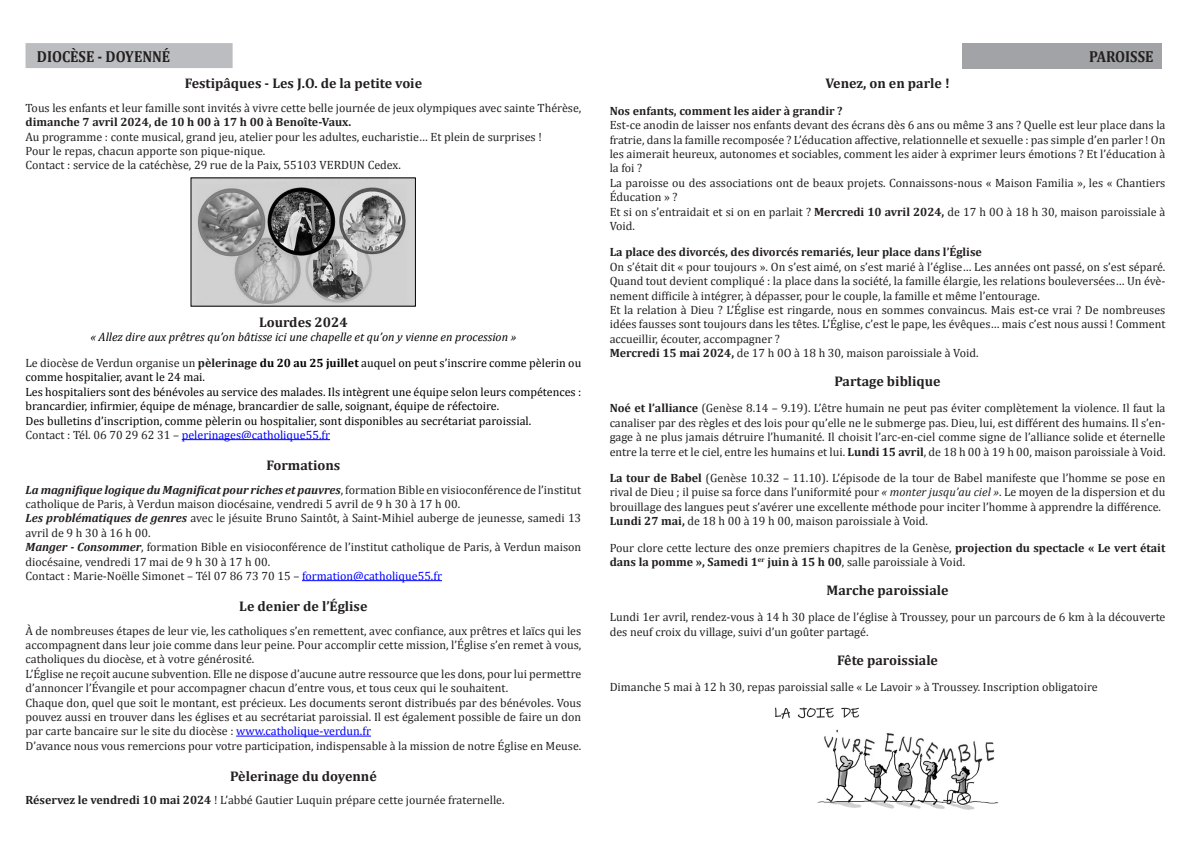
<style>
.page{position:relative;width:1191px;height:842px;background:#fff}
.page>*{position:absolute;margin:0;border:0;box-sizing:border-box;transform-origin:0 0}
.TITRE{font:700 16px "Cambria";color:#231f20;scale:.9 1}
.t1{font:700 14px "Cambria";color:#231f20}
.t2{font:12px/14.4px "Cambria";color:#231f20}
.t3{font:12px/14.4px "Cambria";color:#000}
.t4{font:700 12px "Cambria";color:#231f20}
.t5{font:italic 12px "Cambria";color:#000}
.t6{font:12px "Cambria";color:#00f}
.s1{font-weight:700}
.s2{font-style:italic}
.s3{color:#231f20}
.s4{font-weight:700;color:#231f20}
.s5{font-weight:700;font-style:italic}
.s6{color:#00f}
</style>
<div class="page">
<div style="left:962px;top:44px;width:200px;height:25px;background:#a1a3a6"></div>
<div style="left:26px;top:43px;width:207px;height:25px;background:#bcbdc0"></div>
<img style="left:193px;top:179px;width:221px;height:126px">
<hr style="left:182px;top:439px;width:148px;height:1px;background:#00f">
<hr style="left:302px;top:580px;width:140px;height:1px;background:#00f">
<hr style="left:236px;top:736px;width:135px;height:1px;background:#00f">
<img style="left:775px;top:707px;width:224px;height:103px">
<p class="TITRE" style="left:37px;top:46px;width:150px">DIOCÈSE - DOYENNÉ</p>
<p class="TITRE" style="left:1089px;top:46px;width:73px">PAROISSE</p>
<p class="t1" style="left:185px;top:74px;width:239px">Festipâques - Les J.O. de la petite voie</p>
<p class="t2" style="left:26px;top:100px;width:557px">Tous les enfants et leur famille sont invités à vivre cette belle journée de jeux olympiques avec sainte Thérèse, <span class="s1">dimanche 7 avril 2024, de 10 h 00 à 17 h 00 à Benoîte-Vaux.</span></p>
<p class="t2" style="left:26px;top:129px;width:518px">Au programme : conte musical, grand jeu, atelier pour les adultes, eucharistie… Et plein de surprises !</p>
<p class="t2" style="left:26px;top:144px;width:241px">Pour le repas, chacun apporte son pique-nique.</p>
<p class="t2" style="left:26px;top:158px;width:377px">Contact : service de la catéchèse, 29 rue de la Paix, 55103 VERDUN Cedex.</p>
<p class="t1" style="left:825px;top:74px;width:126px">Venez, on en parle !</p>
<p class="t4" style="left:609px;top:102px;width:234px">Nos enfants, comment les aider à grandir ?</p>
<p class="t2" style="left:609px;top:118px;width:557px;text-align:justify">Est-ce anodin de laisser nos enfants devant des écrans dès 6 ans ou même 3 ans ? Quelle est leur place dans la fratrie, dans la famille recomposée ? L’éducation affective, relationnelle et sexuelle : pas simple d’en parler ! On les aimerait heureux, autonomes et sociables, comment les aider à exprimer leurs émotions ? Et l’éducation à la foi ?</p>
<p class="t2" style="left:609px;top:175px;width:557px">La paroisse ou des associations ont de beaux projets. Connaissons-nous « Maison Familia », les « Chantiers<br>Éducation » ?</p>
<p class="t2" style="left:609px;top:204px;width:557px">Et si on s’entraidait et si on en parlait ? <span class="s1">Mercredi 10 avril 2024,</span> de 17 h 0O à 18 h 30, maison paroissiale à<br>Void.</p>
<p class="t4" style="left:609px;top:244px;width:374px">La place des divorcés, des divorcés remariés, leur place dans l’Église</p>
<p class="t2" style="left:609px;top:259px;width:557px;text-align:justify">On s’était dit « pour toujours ». On s’est aimé, on s’est marié à l’église… Les années ont passé, on s’est séparé.<br>Quand tout devient compliqué : la place dans la société, la famille élargie, les relations bouleversées… Un évè&shy;nement difficile à intégrer, à dépasser, pour le couple, la famille et même l’entourage.</p>
<p class="t2" style="left:609px;top:303px;width:557px;text-align:justify">Et la relation à Dieu ? L’Église est ringarde, nous en sommes convaincus. Mais est-ce vrai ? De nombreuses idées fausses sont toujours dans les têtes. L’Église, c’est le pape, les évêques… mais c’est nous aussi ! Comment accueillir, écouter, accompagner ?</p>
<p class="t2" style="left:609px;top:346px;width:370px"><span class="s1">Mercredi 15 mai 2024,</span> de 17 h 0O à 18 h 30, maison paroissiale à Void.</p>
<p class="t1" style="left:834px;top:371px;width:108px">Partage biblique</p>
<p class="t2" style="left:609px;top:401px;width:557px;text-align:justify"><span class="s1">Noé et l’alliance</span> (Genèse 8.14 – 9.19). L’être humain ne peut pas éviter complètement la violence. Il faut la canaliser par des règles et des lois pour qu’elle ne le submerge pas. Dieu, lui, est différent des humains. Il s’en&shy;gage à ne plus jamais détruire l’humanité. Il choisit l’arc-en-ciel comme signe de l’alliance solide et éternelle entre la terre et le ciel, entre les humains et lui. <span class="s1">Lundi 15 avril</span>, de 18 h 00 à 19 h 00, maison paroissiale à Void.</p>
<p class="t2" style="left:609px;top:471px;width:557px;text-align:justify"><span class="s1">La tour de Babel</span> (Genèse 10.32 – 11.10). L’épisode de la tour de Babel manifeste que l’homme se pose en rival de Dieu ; il puise sa force dans l’uniformité pour <span class="s2">« monter jusqu’au ciel »</span>. Le moyen de la dispersion et du brouillage des langues peut s’avérer une excellente méthode pour inciter l’homme à apprendre la différence.</p>
<p class="t2" style="left:609px;top:514px;width:320px"><span class="s1">Lundi 27 mai,</span> de 18 h 00 à 19 h 00, maison paroissiale à Void.</p>
<p class="t2" style="left:609px;top:540px;width:557px">Pour clore cette lecture des onze premiers chapitres de la Genèse, <span class="s1">projection du spectacle « Le vert était dans la pomme », Samedi 1</span><sup>er</sup> <span class="s1">juin à 15 h 00</span>, salle paroissiale à Void.</p>
<p class="t1" style="left:826px;top:580px;width:123px">Marche paroissiale</p>
<p class="t2" style="left:609px;top:610px;width:557px">Lundi 1er avril, rendez-vous à 14 h 30 place de l’église à Troussey, pour un parcours de 6 km à la découverte des neuf croix du village, suivi d’un goûter partagé.</p>
<p class="t1" style="left:837px;top:650px;width:102px">Fête paroissiale</p>
<p class="t2" style="left:609px;top:679px;width:489px">Dimanche 5 mai à 12 h 30, repas paroissial salle « Le Lavoir » à Troussey. Inscription obligatoire</p>
<p class="t1" style="left:259px;top:312px;width:90px">Lourdes 2024</p>
<p class="t5" style="left:90px;top:328px;width:427px">« Allez dire aux prêtres qu’on bâtisse ici une chapelle et qu’on y vienne en procession »</p>
<p class="t3" style="left:26px;top:356px;width:557px"><span class="s3">Le diocèse de Verdun organise un</span> <span class="s4">pèlerinage</span> <span class="s1">du 20 au 25 juillet</span> auquel on peut s’inscrire comme pèlerin ou comme hospitalier, avant le 24 mai.</p>
<p class="t3" style="left:26px;top:384px;width:557px">Les hospitaliers sont des bénévoles au service des malades. Ils intègrent une équipe selon leurs compétences : brancardier, infirmier, équipe de ménage, brancardier de salle, soignant, équipe de réfectoire.</p>
<p class="t3" style="left:26px;top:413px;width:507px">Des bulletins d’inscription, comme pèlerin ou hospitalier, sont disponibles au secrétariat paroissial.</p>
<p class="t6" style="left:26px;top:428px;width:306px"><span class="s3">Contact : Tél. 06 70 29 62 31 –</span> pelerinages@catholique55.fr</p>
<p class="t1" style="left:266px;top:455px;width:75px">Formations</p>
<p class="t2" style="left:26px;top:482px;width:557px"><span class="s5">La magnifique logique du Magnificat pour riches et pauvres</span>, formation Bible en visioconférence de l’institut catholique de Paris, à Verdun maison diocésaine, vendredi 5 avril de 9 h 30 à 17 h 00.</p>
<p class="t2" style="left:26px;top:511px;width:557px"><span class="s5">Les problématiques de genres</span> avec le jésuite Bruno Saintôt, à Saint-Mihiel auberge de jeunesse, samedi 13 avril de 9 h 30 à 16 h 00.</p>
<p class="t2" style="left:26px;top:540px;width:557px"><span class="s5">Manger - Consommer</span>, formation Bible en visioconférence de l’institut catholique de Paris, à Verdun maison diocésaine, vendredi 17 mai de 9 h 30 à 17 h 00.</p>
<p class="t2" style="left:26px;top:569px;width:418px">Contact : Marie-Noëlle Simonet – Tél 07 86 73 70 15 – <span class="s6">formation@catholique55.fr</span></p>
<p class="t1" style="left:239px;top:596px;width:130px">Le denier de l’Église</p>
<p class="t2" style="left:26px;top:623px;width:557px;text-align:justify">À de nombreuses étapes de leur vie, les catholiques s’en remettent, avec confiance, aux prêtres et laïcs qui les accompagnent dans leur joie comme dans leur peine. Pour accomplir cette mission, l’Église s’en remet à vous, catholiques du diocèse, et à votre générosité.</p>
<p class="t2" style="left:26px;top:666px;width:557px">L’Église ne reçoit aucune subvention. Elle ne dispose d’aucune autre ressource que les dons, pour lui permettre d’annoncer l’Évangile et pour accompagner chacun d’entre vous, et tous ceux qui le souhaitent.</p>
<p class="t2" style="left:26px;top:695px;width:557px;text-align:justify">Chaque don, quel que soit le montant, est précieux. Les documents seront distribués par des bénévoles. Vous pouvez aussi en trouver dans les églises et au secrétariat paroissial. Il est également possible de faire un don par carte bancaire sur le site du diocèse : <span class="s6">www.catholique-verdun.fr</span></p>
<p class="t2" style="left:26px;top:738px;width:557px">D’avance nous vous remercions pour votre participation, indispensable à la mission de notre Église en Meuse.</p>
<p class="t1" style="left:230px;top:766px;width:148px">Pèlerinage du doyenné</p>
<p class="t2" style="left:26px;top:793px;width:480px"><span class="s1">Réservez le vendredi 10 mai 2024</span> ! L’abbé Gautier Luquin prépare cette journée fraternelle.</p>
</div>
